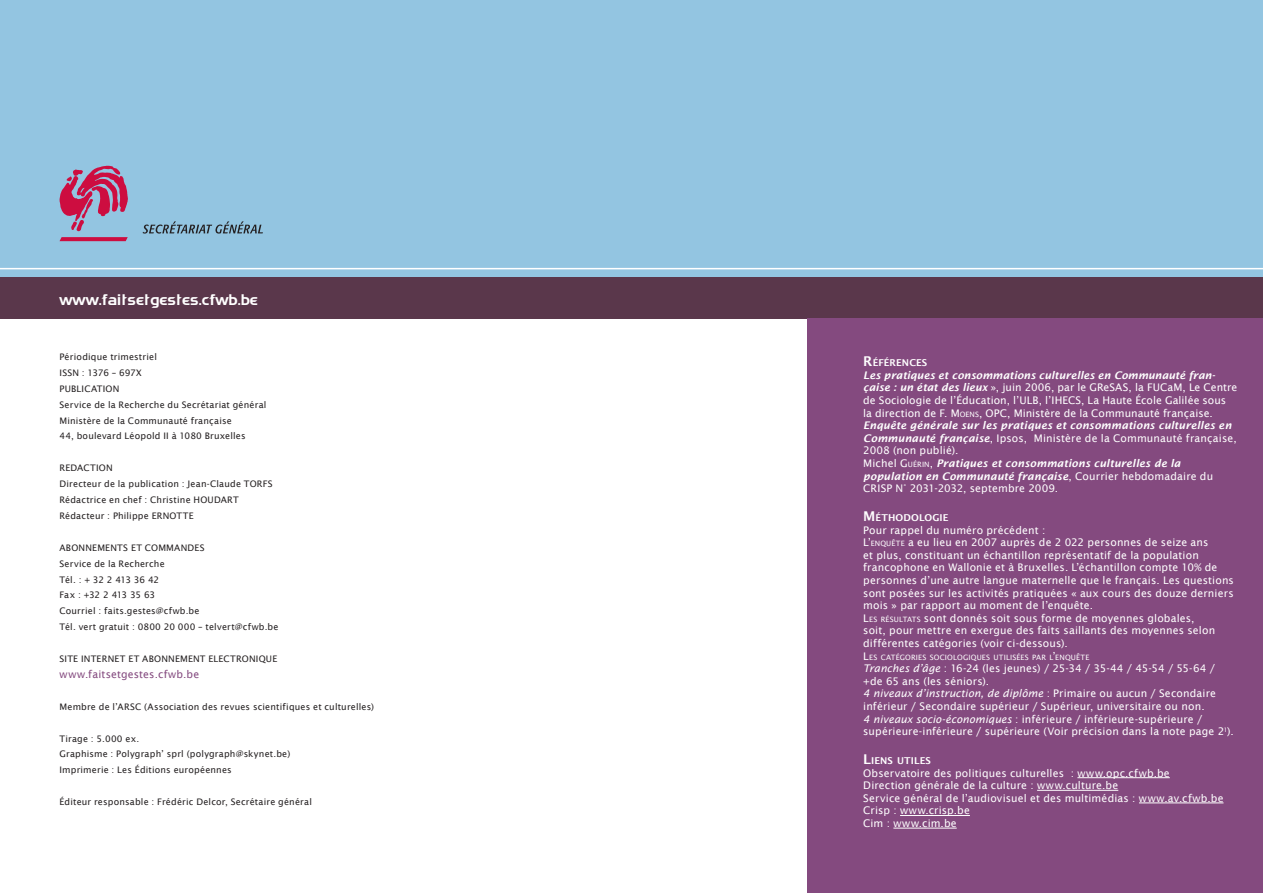
<style>
.page{position:relative;width:1263px;height:893px;background:#fff}
.page>*{position:absolute;margin:0;border:0;box-sizing:border-box;transform-origin:0 0}
.t1{font:15px "HANDEL DB";color:#fff}
.t2{font:10.5px/12.6px "Lucida Sans";letter-spacing:.015em;color:#fff}
.t3{font:10.5px "Lucida Sans";letter-spacing:.02em;color:#844a7f}
.t4{font:600 9.45px "Lucida Sans";letter-spacing:.01em;color:#fff}
.t5{font:9px/15.9px "Lucida Sans";letter-spacing:.02em;color:#231f20}
.t6{font:7.35px "Lucida Sans";letter-spacing:.025em;color:#fff}
.s1{font-size:13.5px}
.s2{font-weight:600;font-style:italic}
.s3{font-style:inherit}
.s4{font-size:7.35px}
.s5{font-size:10.5px}
.s6{font-style:italic}
</style>
<div class="page">
<div style="left:0;top:276px;width:1263px;height:43px;background:#5a374b"></div>
<div style="left:0;top:0;width:1263px;height:276px;background:#93c5e1"></div>
<hr style="left:0;top:268px;width:1263px;height:1px;background:#fff">
<svg style="left:60px;top:237px;width:68px;height:4px"></svg>
<svg style="left:60px;top:166px;width:68px;height:65px"></svg>
<svg style="left:143px;top:221px;width:120px;height:13px"></svg>
<div style="left:808px;top:319px;width:455px;height:574px;background:#844a7f"></div>
<hr style="left:1077px;top:777px;width:93px;height:1px;background:#fff">
<hr style="left:1037px;top:790px;width:81px;height:1px;background:#fff">
<hr style="left:1139px;top:803px;width:84px;height:1px;background:#fff">
<hr style="left:900px;top:815px;width:70px;height:1px;background:#fff">
<hr style="left:893px;top:828px;width:64px;height:1px;background:#fff">
<h1 class="t1" style="left:60px;top:290px;width:200px">www.faitsetgestes.cfwb.be</h1>
<p class="t5" style="left:60px;top:349px;width:208px">Périodique trimestriel<br>ISSN : 1376 – 697X<br>PUBLICATION<br>Service de la Recherche du Secrétariat général<br>Ministère de la Communauté française<br>44, boulevard Léopold II à 1080 Bruxelles</p>
<p class="t5" style="left:60px;top:460px;width:215px">REDACTION<br>Directeur de la publication : Jean-Claude TORFS<br>Rédactrice en chef : Christine HOUDART<br>Rédacteur : Philippe Ernotte</p>
<p class="t5" style="left:60px;top:539px;width:220px">ABONNEMENTS ET COMMANDES<br>Service de la Recherche<br>Tél. : + 32 2 413 36 42<br>Fax : +32 2 413 35 63<br>Courriel : faits.gestes@cfwb.be<br>Tél. vert gratuit : 0800 20 000 – telvert@cfwb.be</p>
<p class="t5" style="left:60px;top:651px;width:219px">SITE INTERNET ET ABONNEMENT ELECTRONIQUE</p>
<p class="t3" style="left:60px;top:668px;width:141px">www.faitsetgestes.cfwb.be</p>
<p class="t5" style="left:60px;top:698px;width:316px">Membre de l’ARSC (Association des revues scientifiques et culturelles)</p>
<p class="t5" style="left:60px;top:730px;width:232px">Tirage : 5.000 ex.<br>Graphisme : Polygraph’ sprl (polygraph@skynet.be)<br>Imprimerie : Les Éditions européennes</p>
<p class="t5" style="left:60px;top:794px;width:254px">Éditeur responsable : Frédéric Delcor, Secrétaire général</p>
<p class="t4" style="left:863px;top:357px;width:66px"><span class="s1">R</span>ÉFÉRENCES</p>
<p class="t2" style="left:863px;top:369px;width:376px"><span class="s2">Les pratiques et consommations culturelles en Communauté fran&shy;çaise : un état des lieux</span> », juin 2006, par le GReSAS, la FUCaM, Le Centre de Sociologie de l’Éducation, l’ULB, l’IHECS, La Haute École Galilée sous la direction de F. <span class="s3">M</span><span class="s4">OENS</span>, OPC, Ministère de la Communauté française.<br><span class="s2">Enquête générale sur les pratiques et consommations culturelles en Communauté française</span>, Ipsos, Ministère de la Communauté française, 2008 (non publié).<br>Michel <span class="s3">G</span><span class="s4">UÉRIN</span>, <span class="s2">Pratiques et consommations culturelles de la population en Communauté française</span>, Courrier hebdomadaire du CRISP N° 2031-2032, septembre 2009.</p>
<p class="t4" style="left:863px;top:512px;width:87px"><span class="s1">M</span>ÉTHODOLOGIE</p>
<p class="t2" style="left:863px;top:524px;width:372px">Pour rappel du numéro précédent :<br><span class="s3">L’</span><span class="s4">ENQUÊTE</span> a eu lieu en 2007 auprès de 2 022 personnes de seize ans<br>et plus, constituant un échantillon représentatif de la population francophone en Wallonie et à Bruxelles. L’échantillon compte 10% de personnes d’une autre langue maternelle que le français. Les questions sont posées sur les activités pratiquées « aux cours des douze derniers mois » par rapport au moment de l’enquête.<br><span class="s3">L</span><span class="s4">ES RÉSULTATS</span> sont donnés soit sous forme de moyennes globales,<br>soit, pour mettre en exergue des faits saillants des moyennes selon différentes catégories (voir ci-dessous).</p>
<p class="t6" style="left:863px;top:653px;width:228px"><span class="s5">L</span>ES CATÉGORIES SOCIOLOGIQUES UTILISÉES PAR L<span class="s5">’</span>ENQUÊTE</p>
<p class="t2" style="left:863px;top:662px;width:372px"><span class="s6">Tranches d’âge</span> : 16-24 (les jeunes) / 25-34 / 35-44 / 45-54 / 55-64 / +de 65 ans (les séniors).<br><span class="s6">4 niveaux d’instruction, de diplôme</span> : Primaire ou aucun / Secondaire inférieur / Secondaire supérieur / Supérieur, universitaire ou non.<br><span class="s6">4 niveaux socio-économiques</span> : inférieure / inférieure-supérieure / supérieure-inférieure / supérieure (Voir précision dans la note page 2<sup>1</sup>).</p>
<p class="t4" style="left:863px;top:755px;width:69px"><span class="s1">L</span>IENS UTILES</p>
<p class="t2" style="left:863px;top:767px;width:362px">Observatoire des politiques culturelles : www.opc.cfwb.be<br>Direction générale de la culture : www.culture.be<br>Service général de l’audiovisuel et des multimédias : www.av.cfwb.be Crisp : www.crisp.be<br>Cim : www.cim.be</p>
</div>
